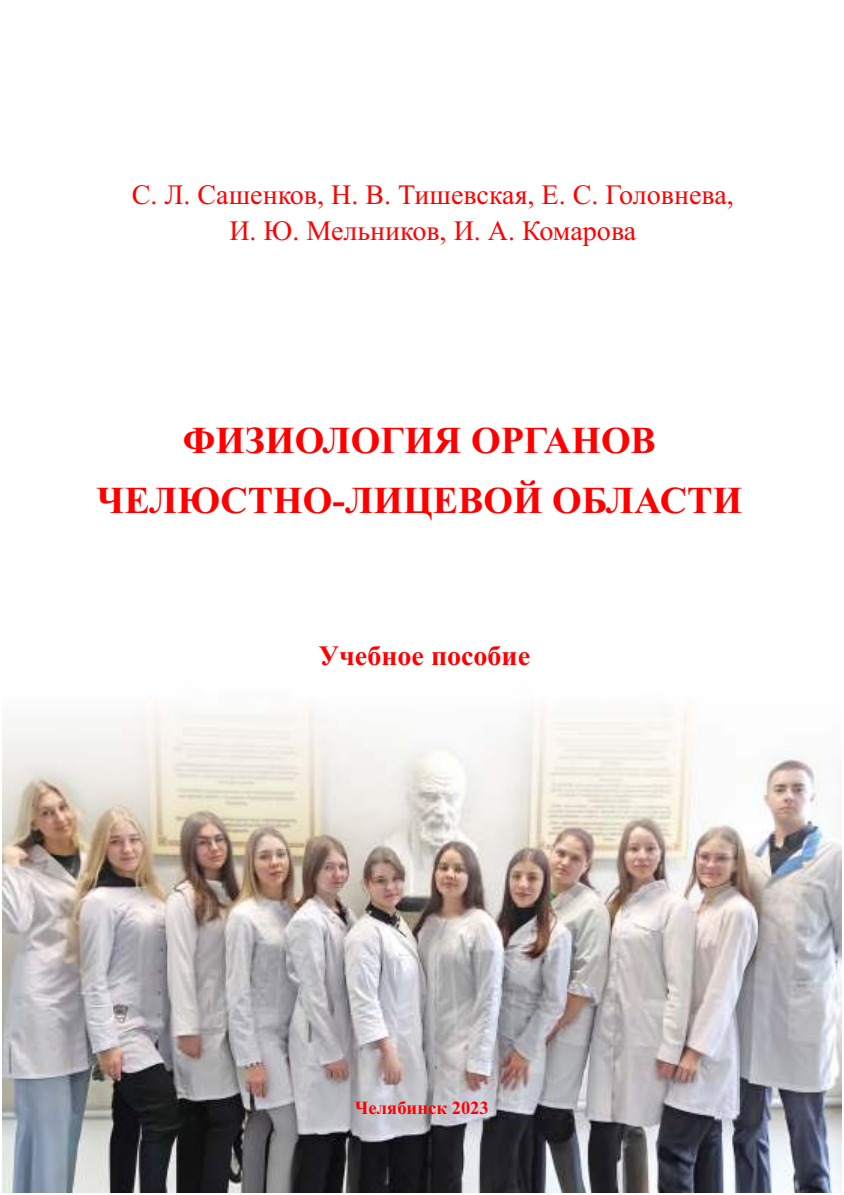
<style>
.page{position:relative;width:844px;height:1195px;background:#fff}
.page>*{position:absolute;margin:0;border:0;box-sizing:border-box;transform-origin:0 0}
.t1{font:700 38px/60px "Times New Roman";color:#f00;text-align:center}
.t2{font:28px/36px "Times New Roman";color:#f00;text-align:center}
.t3{font:700 28px "Times New Roman";color:#f00}
.t4{font:700 18.6px "Times New Roman";color:#f00}
</style>
<div class="page">
<img style="left:2px;top:707px;width:839px;height:485px">
<p class="t2" style="left:132px;top:179px;width:603px">С. Л. Сашенков, Н. В. Тишевская, Е. С. Головнева,<br>И. Ю. Мельников, И. А. Комарова</p>
<h1 class="t1" style="left:96px;top:414px;width:647px">ФИЗИОЛОГИЯ ОРГАНОВ<br>ЧЕЛЮСТНО-ЛИЦЕВОЙ ОБЛАСТИ</h1>
<p class="t3" style="left:318px;top:646px;width:213px">Учебное пособие</p>
<p class="t4" style="left:355px;top:1101px;width:135px">Челябинск 2023</p>
</div>
